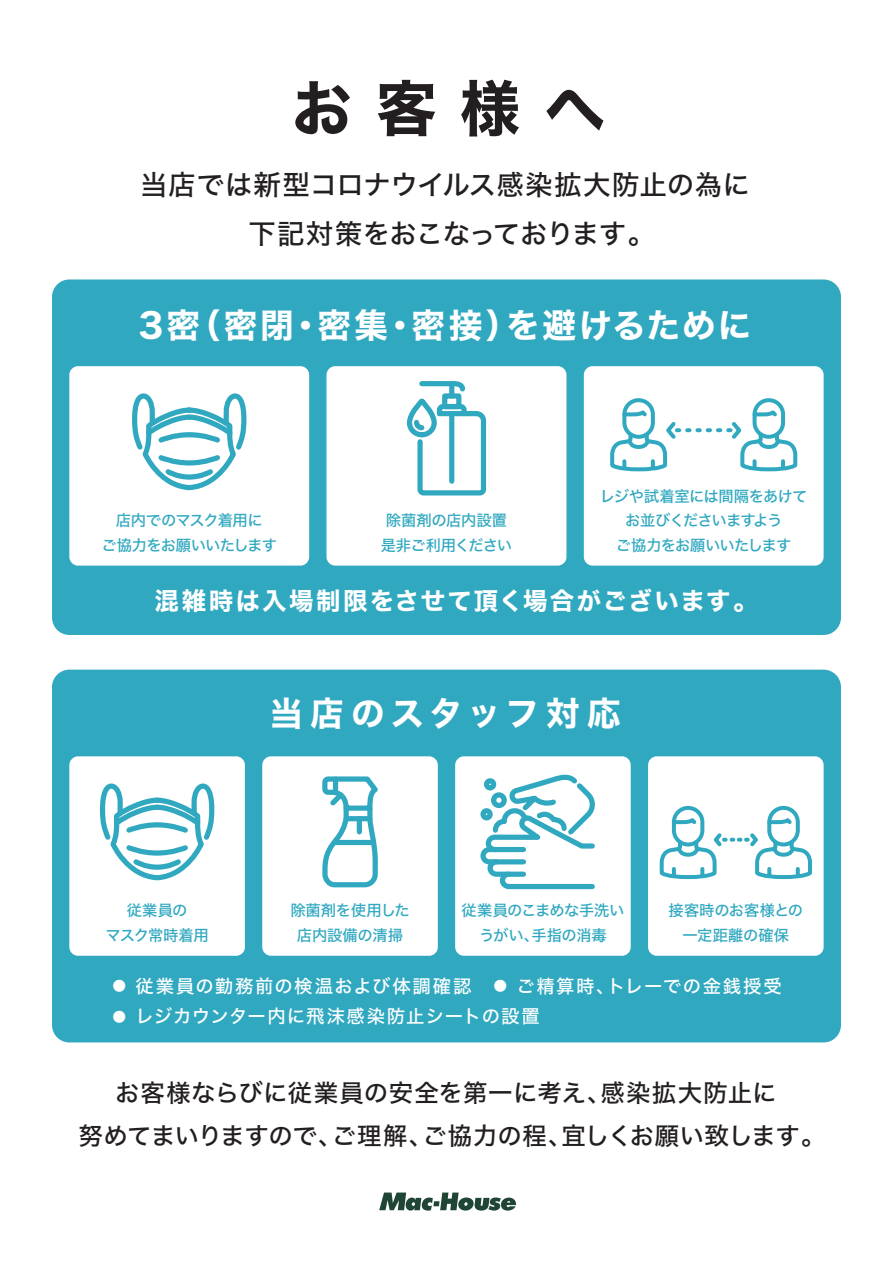
<style>
.page{position:relative;width:893px;height:1263px;background:#fff}
.page>*{position:absolute;margin:0;border:0;box-sizing:border-box;transform-origin:0 0}
.t1{font:60.6px "Hiragino Sans W7";color:#231f20}
.t2{font:33.6px "Hiragino Sans W7";letter-spacing:.075em;color:#fff}
.t3{font:33.6px "Hiragino Sans W7";letter-spacing:.19em;color:#fff}
.t4{font:27.45px/48.9px "Hiragino Sans W5";color:#231f20;text-align:center}
.t5{font:24.45px/42.8px "Hiragino Sans W5";letter-spacing:.005em;color:#231f20;text-align:center}
.t6{font:24.45px "Hiragino Sans W7";letter-spacing:.08em;color:#fff}
.t7{font:18.3px "Hiragino Sans W5";letter-spacing:.08em;color:#fff}
.t8{font:18.3px "Hiragino Sans W5";letter-spacing:.055em;color:#fff}
.t9{font:15.3px/24.5px "Hiragino Sans W5";letter-spacing:-.025em;color:#30a8c0;text-align:center}
.t10{font:15.3px/24.5px "Hiragino Sans W5";letter-spacing:-.05em;color:#30a8c0;text-align:center}
.t11{font:15.3px/24.5px "Hiragino Sans W5";letter-spacing:-.005em;color:#30a8c0;text-align:center}
.s1{font-size:13.8px}
</style>
<div class="page">
<div style="left:52px;top:279px;width:789px;height:356px;background:#30a8c0;border-radius:17px"></div>
<div style="left:52px;top:670px;width:789px;height:372px;background:#30a8c0;border-radius:17px"></div>
<svg style="left:379px;top:1192px;width:137px;height:18px"></svg>
<div style="left:69px;top:756px;width:176px;height:200px;background:#fff;border-radius:9px"></div>
<div style="left:262px;top:756px;width:176px;height:200px;background:#fff;border-radius:9px"></div>
<div style="left:455px;top:756px;width:176px;height:200px;background:#fff;border-radius:9px"></div>
<div style="left:648px;top:756px;width:176px;height:200px;background:#fff;border-radius:9px"></div>
<div style="left:69px;top:366px;width:240px;height:200px;background:#fff;border-radius:9px"></div>
<div style="left:326px;top:366px;width:240px;height:200px;background:#fff;border-radius:9px"></div>
<div style="left:584px;top:366px;width:240px;height:200px;background:#fff;border-radius:9px"></div>
<svg style="left:132px;top:393px;width:115px;height:98px"></svg>
<svg style="left:99px;top:783px;width:116px;height:98px"></svg>
<svg style="left:480px;top:774px;width:115px;height:116px"></svg>
<div style="left:622px;top:398px;width:33px;height:41px;border:4px solid #30a8c0;border-radius:14px"></div>
<div style="left:753px;top:398px;width:32px;height:41px;border:4px solid #30a8c0;border-radius:14px"></div>
<svg style="left:697px;top:428px;width:3px;height:4px"></svg>
<svg style="left:610px;top:407px;width:69px;height:65px"></svg>
<svg style="left:728px;top:407px;width:70px;height:65px"></svg>
<div style="left:672px;top:806px;width:32px;height:40px;border:4px solid #30a8c0;border-radius:14px"></div>
<div style="left:767px;top:806px;width:33px;height:40px;border:4px solid #30a8c0;border-radius:14px"></div>
<svg style="left:659px;top:814px;width:67px;height:66px"></svg>
<svg style="left:746px;top:814px;width:66px;height:66px"></svg>
<svg style="left:322px;top:776px;width:56px;height:112px"></svg>
<div style="left:357px;top:819px;width:5px;height:13px;background:#30a8c0"></div>
<div style="left:442px;top:393px;width:19px;height:16px;border:5px solid #30a8c0"></div>
<svg style="left:419px;top:381px;width:47px;height:13px"></svg>
<div style="left:449px;top:384px;width:5px;height:12px;background:#30a8c0"></div>
<div style="left:407px;top:398px;width:30px;height:39px;border:5px solid #30a8c0;border-radius:12px"></div>
<svg style="left:411px;top:401px;width:76px;height:95px"></svg>
<h1 class="t1" style="left:292px;top:61px;width:315px">お客様へ</h1>
<h3 class="t4" style="left:140px;top:159px;width:611px">当店では新型コロナウイルス感染拡大防止の為に下記対策をおこなっております。</h3>
<h2 class="t2" style="left:139px;top:299px;width:614px">3密（密閉・密集・密接）を避けるために</h2>
<p class="t10" style="left:101px;top:507px;width:177px">店内でのマスク着用に<br>ご協力をお願いいたします</p>
<p class="t9" style="left:381px;top:507px;width:133px">除菌剤の店内設置是非ご利用ください</p>
<p class="t10" style="left:600px;top:483px;width:209px">レジや試着室には間隔をあけてお並びくださいますよう<br>ご協力をお願いいたします</p>
<h3 class="t6" style="left:154px;top:582px;width:605px">混雑時は入場制限をさせて頂く場合がございます。</h3>
<h2 class="t3" style="left:269px;top:687px;width:353px">当店のスタッフ対応</h2>
<p class="t9" style="left:106px;top:897px;width:105px">従業員の<br>マスク常時着用</p>
<p class="t9" style="left:290px;top:897px;width:121px">除菌剤を使用した店内設備の清掃</p>
<p class="t9" style="left:462px;top:897px;width:164px">従業員のこまめな手洗いうがい、手指の消毒</p>
<p class="t11" style="left:668px;top:897px;width:136px">接客時のお客様との一定距離の確保</p>
<p class="t7" style="left:112px;top:969px;width:671px"><span class="s1">●</span> 従業員の勤務前の検温および体調確認　<span class="s1">●</span> ご精算時、トレーでの金銭授受</p>
<p class="t8" style="left:112px;top:1000px;width:429px"><span class="s1">●</span> レジカウンター内に飛沫感染防止シートの設置</p>
<h3 class="t5" style="left:78px;top:1070px;width:749px">お客様ならびに従業員の安全を第一に考え、感染拡大防止に<br>努めてまいりますので、ご理解、ご協力の程、宜しくお願い致します。</h3>
</div>
